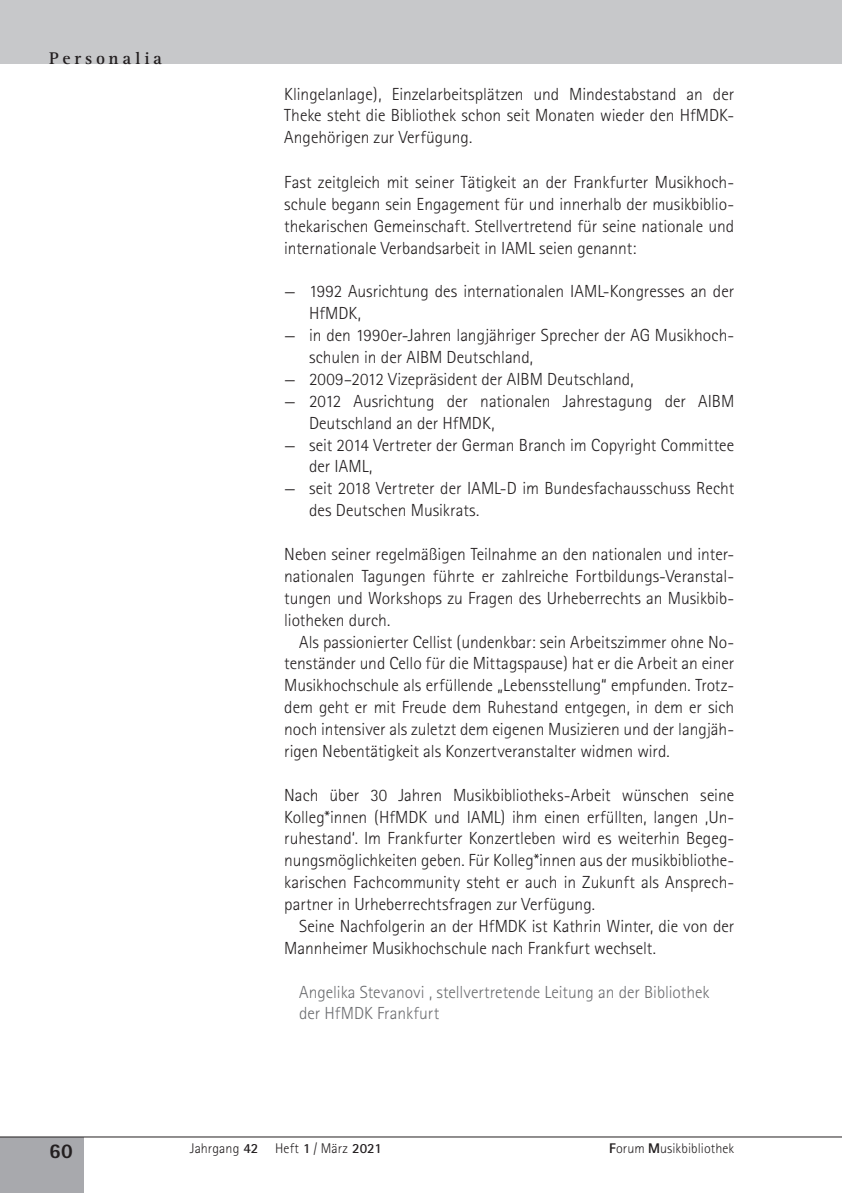
<style>
.page{position:relative;width:842px;height:1193px;background:#fff}
.page>*{position:absolute;margin:0;border:0;box-sizing:border-box;transform-origin:0 0}
.t1{font:800 21px "Rotis Sans Serif";color:#231f20}
.Absatz_mit_Einzug{font:300 17.5px/21.9px "Rotis Sans Serif";color:#231f20}
.Absatz_ohne_Einzug{font:300 17.5px/21.9px "Rotis Sans Serif";color:#231f20;text-align:justify}
.Autor_nach_Text__Spe{font:300 17.5px/21.9px "Rotis Sans Serif";color:#6c6d70}
.t2{font:700 17.5px "Rotis Serif";letter-spacing:.215em;color:#231f20}
.t3{font:300 14px "Rotis Sans Serif";letter-spacing:.01em;color:#231f20}
.s1{font-weight:700}
.s2{font-weight:800}
</style>
<div class="page">
<div style="left:0;top:1137px;width:84px;height:56px;background:#a8a9ad"></div>
<div style="left:0;top:0;width:841px;height:64px;background:#c7c8ca"></div>
<hr style="left:0;top:1136px;width:841px;height:1px;background:#231f20">
<p class="t2" style="left:49px;top:48px;width:114px">Personalia</p>
<p class="Absatz_mit_Einzug" style="left:284px;top:83px;width:451px;text-align:justify">Klingelanlage), Einzelarbeitsplätzen und Mindestabstand an der Theke steht die Bibliothek schon seit Monaten wieder den HfMDK-Angehörigen zur Verfügung.</p>
<p class="Absatz_ohne_Einzug" style="left:284px;top:171px;width:451px">Fast zeitgleich mit seiner Tätigkeit an der Frankfurter Musikhoch&shy;schule begann sein Engagement für und innerhalb der musikbiblio&shy;thekarischen Gemeinschaft. Stellvertretend für seine nationale und internationale Verbandsarbeit in IAML seien genannt:</p>
<p class="Absatz_mit_Einzug" style="left:309px;top:281px;width:426px;text-indent:-25px">— 1992 Ausrichtung des internationalen IAML-Kongresses an der<br>HfMDK,</p>
<p class="Absatz_mit_Einzug" style="left:309px;top:324px;width:426px;text-indent:-25px">— in den 1990er-Jahren langjähriger Sprecher der AG Musikhoch&shy;schulen in der AIBM Deutschland,</p>
<p class="Absatz_mit_Einzug" style="left:284px;top:368px;width:351px">— 2009–2012 Vizepräsident der AIBM Deutschland,</p>
<p class="Absatz_mit_Einzug" style="left:309px;top:390px;width:426px;text-indent:-25px">— 2012 Ausrichtung der nationalen Jahrestagung der AIBM<br>Deutschland an der HfMDK,</p>
<p class="Absatz_mit_Einzug" style="left:309px;top:434px;width:427px;text-indent:-25px">— seit 2014 Vertreter der German Branch im Copyright Committee der IAML,</p>
<p class="Absatz_mit_Einzug" style="left:309px;top:477px;width:426px;text-indent:-25px">— seit 2018 Vertreter der IAML-D im Bundesfachausschuss Recht des Deutschen Musikrats.</p>
<p class="Absatz_ohne_Einzug" style="left:284px;top:543px;width:451px">Neben seiner regelmäßigen Teilnahme an den nationalen und inter&shy;nationalen Tagungen führte er zahlreiche Fortbildungs-Veranstal&shy;tungen und Workshops zu Fragen des Urheberrechts an Musikbib&shy;liotheken durch.</p>
<p class="Absatz_mit_Einzug" style="left:284px;top:631px;width:451px;text-align:justify;text-indent:15px">Als passionierter Cellist (undenkbar: sein Arbeitszimmer ohne No&shy;tenständer und Cello für die Mittagspause) hat er die Arbeit an einer Musikhochschule als erfüllende „Lebensstellung“ empfunden. Trotz&shy;dem geht er mit Freude dem Ruhestand entgegen, in dem er sich noch intensiver als zuletzt dem eigenen Musizieren und der langjäh&shy;rigen Nebentätigkeit als Konzertveranstalter widmen wird.</p>
<p class="Absatz_ohne_Einzug" style="left:284px;top:784px;width:451px">Nach über 30 Jahren Musikbibliotheks-Arbeit wünschen seine Kolleg*innen (HfMDK und IAML) ihm einen erfüllten, langen ‚Un&shy;ruhestand‘. Im Frankfurter Konzertleben wird es weiterhin Begeg&shy;nungsmöglichkeiten geben. Für Kolleg*innen aus der musikbibliothe&shy;karischen Fachcommunity steht er auch in Zukunft als Ansprech&shy;partner in Urheberrechtsfragen zur Verfügung.</p>
<p class="Absatz_mit_Einzug" style="left:284px;top:915px;width:451px;text-indent:15px">Seine Nachfolgerin an der HfMDK ist Kathrin Winter, die von der<br>Mannheimer Musikhochschule nach Frankfurt wechselt.</p>
<p class="Autor_nach_Text__Spe" style="left:299px;top:981px;width:412px">Angelika Stevanović, stellvertretende Leitung an der Bibliothek der HfMDK Frankfurt</p>
<p class="t3" style="left:190px;top:1140px;width:193px">Jahrgang <span class="s1">42</span> Heft <span class="s1">1</span> / März <span class="s1">2021</span></p>
<p class="t1" style="left:49px;top:1137px;width:25px">60</p>
<p class="t3" style="left:609px;top:1140px;width:127px"><span class="s2">F</span>orum <span class="s2">M</span>usikbibliothek</p>
</div>
